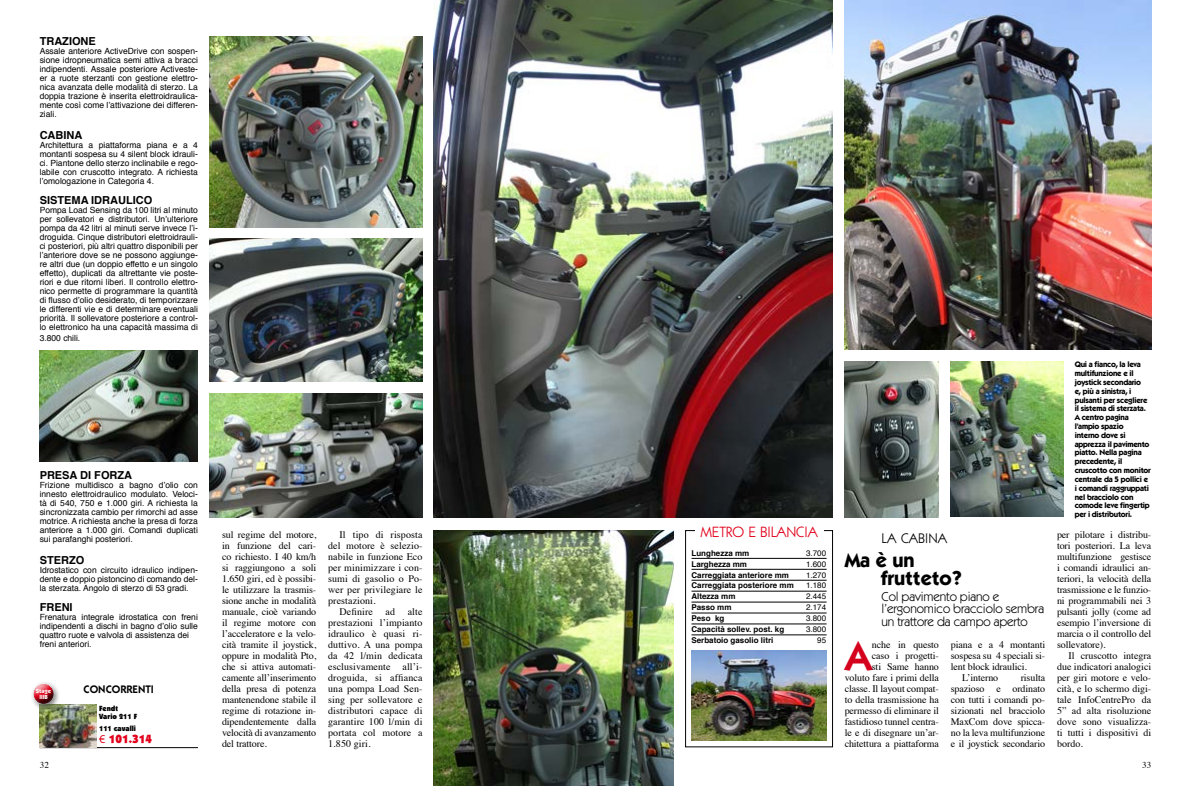
<style>
.page{position:relative;width:1191px;height:786px;background:#fff}
.page>*{position:absolute;margin:0;border:0;box-sizing:border-box;transform-origin:0 0}
.t1{font:600 41.3px "Itc Kabel";color:#d4021d}
.t2{font:700 20px/18.8px "Itc Kabel";color:#000}
.t3{font:15px "Itc Kabel";letter-spacing:-.005em;color:#e2001a}
.t4{font:14px "Itc Kabel";color:#000}
.t5{font:13px/12.5px "Itc Kabel";letter-spacing:-.01em;color:#000}
.t6{font:900 12px "Itc Kabel";color:#e2001a}
.t7{font:700 11px "Helvetica";color:#000}
.t8{font:600 11px "Itc Kabel";color:#000}
.t9{font:10px/11px "Times";letter-spacing:-.01em;color:#000;text-align:justify}
.t10{font:10px "Times";letter-spacing:.01em;color:#000}
.t11{font:9px "Times";color:#000}
.t12{font:8.5px/9px "Helvetica";color:#000;text-align:justify}
.t13{font:700 8px/8.8px "Itc Kabel";letter-spacing:-.03em;color:#000}
.t14{font:700 8px "Helvetica";color:#000}
.t15{font:8px "Helvetica";color:#000}
.t16{font:900 7.5px/8.5px "Itc Kabel";color:#000}
.t17{font:700 6px/6px "Itc Kabel";color:#fff;text-align:center}
.s1{font-family:"Myriad Pro";font-weight:400}
</style>
<div class="page">
<hr style="left:40px;top:747px;width:158px;height:1px;background:#000">
<img style="left:210px;top:238px;width:212px;height:143px">
<img style="left:210px;top:37px;width:212px;height:190px">
<img style="left:210px;top:393px;width:212px;height:124px">
<img style="left:844px;top:0;width:307px;height:350px">
<img style="left:844px;top:361px;width:95px;height:156px">
<img style="left:434px;top:0;width:398px;height:517px">
<hr style="left:691px;top:558px;width:135px;height:1px;background:#000">
<hr style="left:691px;top:568px;width:135px;height:1px;background:#000">
<hr style="left:691px;top:579px;width:135px;height:1px;background:#000">
<hr style="left:691px;top:590px;width:135px;height:1px;background:#000">
<hr style="left:691px;top:601px;width:135px;height:1px;background:#000">
<hr style="left:691px;top:612px;width:135px;height:1px;background:#000">
<hr style="left:691px;top:623px;width:135px;height:1px;background:#000">
<hr style="left:691px;top:634px;width:135px;height:1px;background:#000">
<div style="left:685px;top:530px;width:147px;height:216px;border:1px solid #000"></div>
<img style="left:691px;top:650px;width:135px;height:90px">
<div style="left:694px;top:519px;width:129px;height:23px;background:#fff"></div>
<img style="left:434px;top:530px;width:239px;height:255px">
<img style="left:951px;top:361px;width:112px;height:155px">
<img style="left:40px;top:704px;width:56px;height:42px">
<div style="left:31px;top:680px;width:30px;height:30px;background:#000;opacity:.75"></div>
<div style="left:28px;top:677px;width:32px;height:32px;background:#fff;opacity:.75"></div>
<div style="left:27px;top:676px;width:31px;height:26px;background:#fff"></div>
<div style="left:29px;top:684px;width:31px;height:19px;background:#000;opacity:.75"></div>
<img style="left:40px;top:350px;width:158px;height:111px">
<p class="t7" style="left:40px;top:32px;width:58px">TRAZIONE</p>
<p class="t12" style="left:40px;top:47px;width:160px">Assale anteriore ActiveDrive con sospen&shy;sione idropneumatica semi attiva a bracci indipendenti. Assale posteriore Activeste&shy;er a ruote sterzanti con gestione elettro&shy;nica avanzata delle modalità di sterzo. La doppia trazione è inserita elettroidraulica&shy;mente così come l’attivazione dei differen&shy;ziali.</p>
<p class="t7" style="left:40px;top:126px;width:44px">CABINA</p>
<p class="t12" style="left:40px;top:141px;width:160px">Architettura a piattaforma piana e a 4 montanti sospesa su 4 silent block idrauli&shy;ci. Piantone dello sterzo inclinabile e rego&shy;labile con cruscotto integrato. A richiesta l’omologazione in Categoria 4.</p>
<p class="t7" style="left:40px;top:191px;width:114px">SISTEMA IDRAULICO</p>
<p class="t12" style="left:40px;top:206px;width:160px">Pompa Load Sensing da 100 litri al minuto per sollevatori e distributori. Un’ulteriore pompa da 42 litri al minuti serve invece l’i&shy;droguida. Cinque distributori elettroidrauli&shy;ci posteriori, più altri quattro disponibili per l’anteriore dove se ne possono aggiunge&shy;re altri due (un doppio effetto e un singolo effetto), duplicati da altrettante vie poste&shy;riori e due ritorni liberi. Il controllo elettro&shy;nico permette di programmare la quantità di flusso d’olio desiderato, di temporizzare le differenti vie e di determinare eventuali priorità. Il sollevatore posteriore a control&shy;lo elettronico ha una capacità massima di</p>
<p class="t12" style="left:40px;top:334px;width:42px">3.800 chili.</p>
<p class="t7" style="left:40px;top:465px;width:94px">PRESA DI FORZA</p>
<p class="t12" style="left:40px;top:480px;width:160px">Frizione multidisco a bagno d’olio con innesto elettroidraulico modulato. Veloci&shy;tà di 540, 750 e 1.000 giri. A richiesta la sincronizzata cambio per rimorchi ad asse motrice. A richiesta anche la presa di forza anteriore a 1.000 giri. Comandi duplicati sui parafanghi posteriori.</p>
<p class="t7" style="left:40px;top:550px;width:46px">STERZO</p>
<p class="t12" style="left:40px;top:565px;width:160px">Idrostatico con circuito idraulico indipen&shy;dente e doppio pistoncino di comando del&shy;la sterzata. Angolo di sterzo di 53 gradi.</p>
<p class="t7" style="left:40px;top:597px;width:34px">FRENI</p>
<p class="t12" style="left:40px;top:612px;width:160px;text-align:left">Frenatura integrale idrostatica con freni indipendenti a dischi in bagno d’olio sulle quattro ruote e valvola di assistenza dei freni anteriori.</p>
<p class="t17" style="left:36px;top:687px;width:17px">Stage<br>IIIB</p>
<p class="t11" style="left:40px;top:756px;width:11px">32</p>
<p class="t8" style="left:84px;top:682px;width:72px">CONCORRENTI</p>
<p class="t16" style="left:99px;top:703px;width:39px">Fendt<br>Vario 211 F</p>
<p class="t16" style="left:99px;top:723px;width:38px">111 cavalli</p>
<h3 class="t6" style="left:99px;top:731px;width:54px"><span class="s1">€</span> 101.314</h3>
<p class="t9" style="left:222px;top:528px;width:96px">sul regime del motore, in funzione del cari&shy;co richiesto. I 40 km/h si raggiungono a soli 1.650 giri, ed è possibi&shy;le utilizzare la trasmis&shy;sione anche in modalità manuale, cioè variando il regime motore con l’acceleratore e la velo&shy;cità tramite il joystick, oppure in modalità Pto, che si attiva automati&shy;camente all’inserimento della presa di potenza mantenendone stabile il regime di rotazione in&shy;dipendentemente dalla velocità di avanzamento del trattore.</p>
<p class="t10" style="left:339px;top:525px;width:84px">Il tipo di risposta</p>
<p class="t10" style="left:328px;top:536px;width:96px">del motore è selezio-</p>
<p class="t10" style="left:328px;top:547px;width:96px">nabile in funzione Eco</p>
<p class="t10" style="left:328px;top:558px;width:96px">per minimizzare i con-</p>
<p class="t10" style="left:328px;top:569px;width:96px">sumi di gasolio o Po-</p>
<p class="t10" style="left:328px;top:580px;width:96px">wer per privilegiare le</p>
<p class="t10" style="left:328px;top:591px;width:49px">prestazioni.</p>
<p class="t9" style="left:339px;top:605px;width:35px">Definire</p>
<p class="t9" style="left:385px;top:605px;width:11px">ad</p>
<p class="t9" style="left:328px;top:605px;width:96px;text-indent:79px">alte prestazioni l’impianto idraulico è quasi ri&shy;duttivo. A una pompa da 42 l/min dedicata esclusivamente all’i&shy;droguida, si affianca una pompa Load Sen&shy;sing per sollevatore e distributori capace di garantire 100 l/min di portata col motore a 1.850 giri.</p>
<h3 class="t3" style="left:700px;top:522px;width:119px">METRO E BILANCIA</h3>
<p class="t14" style="left:691px;top:546px;width:59px">Lunghezza mm</p>
<p class="t15" style="left:806px;top:546px;width:22px">3.700</p>
<p class="t14" style="left:691px;top:557px;width:57px">Larghezza mm</p>
<p class="t15" style="left:806px;top:557px;width:22px">1.600</p>
<p class="t14" style="left:691px;top:568px;width:99px">Carreggiata anteriore mm</p>
<p class="t15" style="left:806px;top:568px;width:22px">1.270</p>
<p class="t14" style="left:691px;top:579px;width:104px">Carreggiata posteriore mm</p>
<p class="t15" style="left:806px;top:579px;width:22px">1.180</p>
<p class="t14" style="left:691px;top:590px;width:46px">Altezza mm</p>
<p class="t15" style="left:806px;top:590px;width:22px">2.445</p>
<p class="t14" style="left:691px;top:600px;width:42px">Passo mm</p>
<p class="t15" style="left:806px;top:601px;width:22px">2.174</p>
<p class="t14" style="left:691px;top:611px;width:34px">Peso kg</p>
<p class="t15" style="left:806px;top:612px;width:22px">3.800</p>
<p class="t14" style="left:691px;top:622px;width:94px">Capacità sollev. post. kg</p>
<p class="t15" style="left:806px;top:623px;width:22px">3.800</p>
<p class="t14" style="left:691px;top:633px;width:83px">Serbatoio gasolio litri</p>
<p class="t15" style="left:817px;top:634px;width:10px">95</p>
<h3 class="t4" style="left:881px;top:529px;width:67px">LA CABINA</h3>
<h2 class="t2" style="left:880px;top:549px;width:83px;text-indent:-36px">Ma è un frutteto?</h2>
<h3 class="t5" style="left:881px;top:589px;width:164px">Col pavimento piano e l’ergonomico bracciolo sembra un trattore da campo aperto</h3>
<h1 class="t1" style="left:844px;top:631px;width:29px">A</h1>
<p class="t9" style="left:844px;top:637px;width:96px;text-align:right">nche in questo<br>caso i progetti-<br>sti Same hanno voluto fare i primi della classe. Il layout compat&shy;to della trasmissione ha permesso di eliminare il fastidioso tunnel centra&shy;le e di disegnare un’ar&shy;chitettura a piattaforma</p>
<p class="t9" style="left:951px;top:637px;width:96px">piana e a 4 montanti</p>
<p class="t9" style="left:951px;top:648px;width:96px">sospesa su 4 speciali si-</p>
<p class="t9" style="left:951px;top:659px;width:78px">lent block idraulici.</p>
<p class="t9" style="left:962px;top:670px;width:38px">L’interno</p>
<p class="t9" style="left:951px;top:670px;width:96px;text-indent:70px">risulta spazioso e ordinato con tutti i comandi po&shy;sizionati nel bracciolo MaxCom dove spicca&shy;no la leva multifunzione e il joystick secondario</p>
<p class="t13" style="left:1074px;top:360px;width:78px">Qui a fianco, la leva multifunzione e il joystick secondario<br>e, più a sinistra, i pulsanti per scegliere il sistema di sterzata.<br>A centro pagina l’ampio spazio<br>interno dove si apprezza il pavimento piatto. Nella pagina precedente, il cruscotto con monitor centrale da 5 pollici e i comandi raggruppati nel bracciolo con comode leve fingertip per i distributori.</p>
<p class="t9" style="left:1057px;top:528px;width:96px">per pilotare i distribu&shy;tori posteriori. La leva multifunzione gestisce i comandi idraulici an&shy;teriori, la velocità della trasmissione e le funzio&shy;ni programmabili nei 3 pulsanti jolly (come ad esempio l’inversione di marcia o il controllo del sollevatore).</p>
<p class="t9" style="left:1057px;top:649px;width:96px;text-indent:11px">Il cruscotto integra due indicatori analogici per giri motore e velo&shy;cità, e lo schermo digi&shy;tale InfoCentrePro da 5” ad alta risoluzione dove sono visualizza&shy;ti tutti i dispositivi di bordo.</p>
<p class="t11" style="left:1142px;top:756px;width:11px">33</p>
</div>
